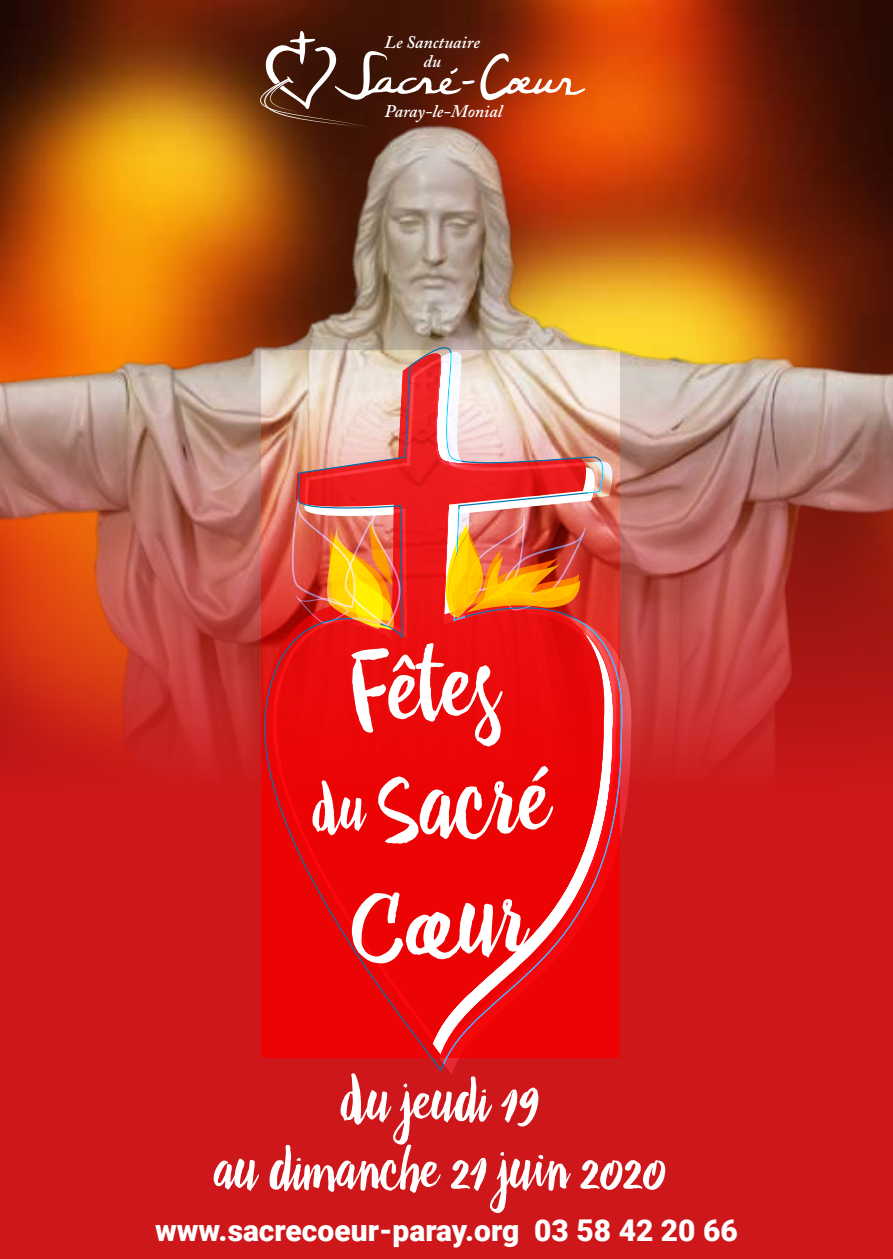
<style>
.page{position:relative;width:893px;height:1259px;background:#fff}
.page>*{position:absolute;margin:0;border:0;box-sizing:border-box;transform-origin:0 0}
.t1{font:98.4px "Drina";color:#fff}
.t2{font:57px/68.4px "Drina";color:#fff;text-align:center}
.t3{font:900 30px "Roboto";color:#fff}
.t4{font:italic 600 17.7px/19.2px "Adobe Caslon Pro";color:#fff;text-align:center}
</style>
<div class="page">
<img style="left:0;top:0;width:893px;height:123px">
<img style="left:0;top:123px;width:893px;height:85px">
<img style="left:0;top:208px;width:893px;height:1051px">
<img style="left:245px;top:333px;width:387px;height:740px">
<svg style="left:346px;top:349px;width:288px;height:725px;background:#e73534"></svg>
<svg style="left:260px;top:31px;width:325px;height:98px;background:#7c3820"></svg>
<img style="left:444px;top:479px;width:144px;height:142px">
<img style="left:286px;top:473px;width:121px;height:157px">
<div style="left:310px;top:779px;width:58px;height:57px;background:#ec0405"></div>
<p class="t4" style="left:385px;top:32px;width:97px">Le Sanctuaire du</p>
<p class="t4" style="left:385px;top:101px;width:119px">Paray-le-Monial</p>
<p class="t1" style="left:344px;top:632px;width:153px;rotate:-4deg">Fêtes</p>
<p class="t1" style="left:373px;top:749px;width:175px;rotate:-4deg">Sacré</p>
<p class="t1" style="left:346px;top:869px;width:179px;rotate:-4deg">Cœur</p>
<p class="t2" style="left:214px;top:1065px;width:453px">du jeudi 19<br>au dimanche 21 juin 2020</p>
<p class="t3" style="left:155px;top:1209px;width:584px">www.sacrecoeur-paray.org 03 58 42 20 66</p>
</div>
